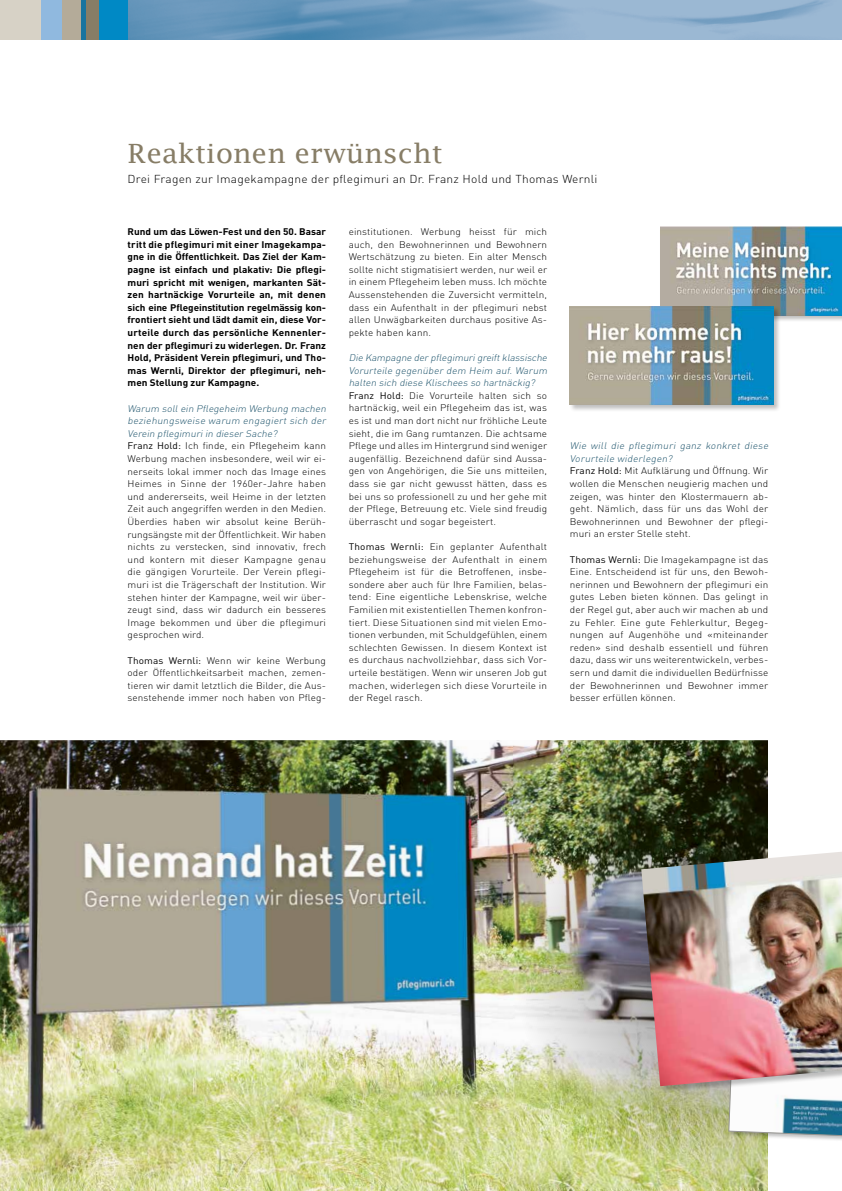
<style>
.page{position:relative;width:842px;height:1191px;background:#fff}
.page>*{position:absolute;margin:0;border:0;box-sizing:border-box;transform-origin:0 0}
.t1{font:26.6px "Lucida Fax";color:#877d66;scale:1.05 1}
.t2{font:300 11.4px "DIN";letter-spacing:.02em;color:#000;scale:1.05 1}
.t3{font:300 9.5px/12.6px "DIN";letter-spacing:.01em;color:#000;text-align:justify;scale:1.05 1}
.t4{font:700 9.5px/12.6px "DIN";color:#000;text-align:justify;scale:1.05 1}
.s1{font-style:italic;color:#20556d}
.s2{font-weight:400}
</style>
<div class="page">
<img style="left:0;top:740px;width:768px;height:451px">
<img style="left:128px;top:0;width:714px;height:40px">
<div style="left:0;top:0;width:41px;height:40px;background:#d7d2c6"></div>
<div style="left:61px;top:0;width:21px;height:40px;background:#b4ab99"></div>
<div style="left:86px;top:0;width:14px;height:40px;background:#877d66"></div>
<div style="left:41px;top:0;width:20px;height:40px;background:#90b9df"></div>
<hr style="left:82px;top:0;width:4px;height:40px;background:#18749f">
<div style="left:100px;top:0;width:28px;height:40px;background:#0089c5"></div>
<div style="left:660px;top:226px;width:182px;height:96px;background:#000;opacity:.25"></div>
<img style="left:660px;top:227px;width:182px;height:88px">
<div style="left:570px;top:306px;width:211px;height:106px;background:#000;opacity:.25"></div>
<img style="left:570px;top:306px;width:203px;height:98px">
<img style="left:513px;top:740px;width:255px;height:447px">
<div style="left:728px;top:956px;width:114px;height:201px;background:#000;opacity:.25"></div>
<svg style="left:728px;top:1094px;width:114px;height:57px"></svg>
<div style="left:641px;top:842px;width:201px;height:252px;background:#000;opacity:.25"></div>
<img style="left:641px;top:851px;width:201px;height:235px">
<h1 class="t1" style="left:128px;top:138px;width:302px">Reaktionen erwünscht</h1>
<p class="t2" style="left:128px;top:172px;width:449px">Drei Fragen zur Imagekampagne der pflegimuri an Dr. Franz Hold und Thomas Wernli</p>
<p class="t4" style="left:128px;top:225px;width:190px">Rund um das Löwen-Fest und den 50. Basar tritt die pflegimuri mit einer Imagekampa&shy;gne in die Öffentlichkeit. Das Ziel der Kam&shy;pagne ist einfach und plakativ: Die pflegi&shy;muri spricht mit wenigen, markanten Sät&shy;zen hartnäckige Vorurteile an, mit denen sich eine Pflegeinstitution regelmässig kon&shy;frontiert sieht und lädt damit ein, diese Vor&shy;urteile durch das persönliche Kennenler&shy;nen der pflegimuri zu widerlegen. Dr. Franz Hold, Präsident Verein pflegimuri, und Tho&shy;mas Wernli, Direktor der pflegimuri, neh&shy;men Stellung zur Kampagne.</p>
<p class="t3" style="left:128px;top:402px;width:192px;text-align:left"><span class="s1">Warum sollein Pflegeheim Werbung machen beziehungsweise warum engagiert sich der Verein pflegimuriin dieser Sache?<br></span><span class="s2">Franz Hold:</span> Ich finde, ein Pflegeheim kann Werbung machen insbesondere, weil wir ei&shy;nerseits lokal immer noch das Image eines Heimes in Sinne der 1960er-Jahre haben und andererseits, weil Heime in der letzten Zeit auch angegriffen werden in den Medien.<br>Überdies haben wir absolut keine Berüh&shy;rungsängste mit der Öffentlichkeit. Wir haben nichts zu verstecken, sind innovativ, frech und kontern mit dieser Kampagne genau die gängigen Vorurteile. Der Verein pflegi&shy;muri ist die Trägerschaft der Institution. Wir stehen hinter der Kampagne, weil wir über&shy;zeugt sind, dass wir dadurch ein besseres Image bekommen und über die pflegimuri gesprochen wird.</p>
<p class="t3" style="left:128px;top:654px;width:190px"><span class="s2">Thomas Wernli:</span> Wenn wir keine Werbung oder Öffentlichkeitsarbeit machen, zemen&shy;tieren wir damit letztlich die Bilder, die Aus&shy;senstehende immer noch haben von Pfleg-</p>
<p class="t3" style="left:349px;top:225px;width:190px">einstitutionen. Werbung heisst für mich auch, den Bewohnerinnen und Bewohnern Wertschätzung zu bieten. Ein alter Mensch sollte nicht stigmatisiert werden, nur weil er in einem Pflegeheim leben muss. Ich möchte Aussenstehenden die Zuversicht vermitteln, dass ein Aufenthalt in der pflegimuri nebst allen Unwägbarkeiten durchaus positive As&shy;pekte haben kann.</p>
<p class="t3" style="left:349px;top:351px;width:192px;text-align:left"><span class="s1">Die Kampagne der pflegimurigreiftklassische Vorurteile gegenüber dem Heim auf. Warum halten sich diese Klischees so hartnäckig?<br></span><span class="s2">Franz Hold:</span> Die Vorurteile halten sich so hartnäckig, weil ein Pflegeheim das ist, was es ist und man dort nicht nur fröhliche Leute sieht, die im Gang rumtanzen. Die achtsame Pflege und alles im Hintergrund sind weniger augenfällig. Bezeichnend dafür sind Aussa&shy;gen von Angehörigen, die Sie uns mitteilen, dass sie gar nicht gewusst hätten, dass es bei uns so professionell zu und her gehe mit der Pflege, Betreuung etc. Viele sind freudig überrascht und sogar begeistert.</p>
<p class="t3" style="left:349px;top:540px;width:190px"><span class="s2">Thomas Wernli:</span> Ein geplanter Aufenthalt beziehungsweise der Aufenthalt in einem Pflegeheim ist für die Betroffenen, insbe&shy;sondere aber auch für Ihre Familien, belas&shy;tend: Eine eigentliche Lebenskrise, welche Familien mit existentiellen Themen konfron&shy;tiert. Diese Situationen sind mit vielen Emo&shy;tionen verbunden, mit Schuldgefühlen, einem schlechten Gewissen. In diesem Kontext ist es durchaus nachvollziehbar, dass sich Vor&shy;urteile bestätigen. Wenn wir unseren Job gut machen, widerlegen sich diese Vorurteile in der Regel rasch.</p>
<p class="t3" style="left:570px;top:439px;width:192px;text-align:left"><span class="s1">Wie will die pflegimuri ganz konkret diese Vorurteile widerlegen?<br></span><span class="s2">Franz Hold:</span> Mit Aufklärung und Öffnung. Wir wollen die Menschen neugierig machen und zeigen, was hinter den Klostermauern ab&shy;geht. Nämlich, dass für uns das Wohl der Bewohnerinnen und Bewohner der pflegi&shy;muri an erster Stelle steht.</p>
<p class="t3" style="left:570px;top:553px;width:190px"><span class="s2">Thomas Wernli:</span> Die Imagekampagne ist das Eine. Entscheidend ist für uns, den Bewoh&shy;nerinnen und Bewohnern der pflegimuri ein gutes Leben bieten können. Das gelingt in der Regel gut, aber auch wir machen ab und zu Fehler. Eine gute Fehlerkultur, Begeg&shy;nungen auf Augenhöhe und «miteinander reden» sind deshalb essentiell und führen dazu, dass wir uns weiterentwickeln, verbes&shy;sern und damit die individuellen Bedürfnisse der Bewohnerinnen und Bewohner immer besser erfüllen können.</p>
</div>
